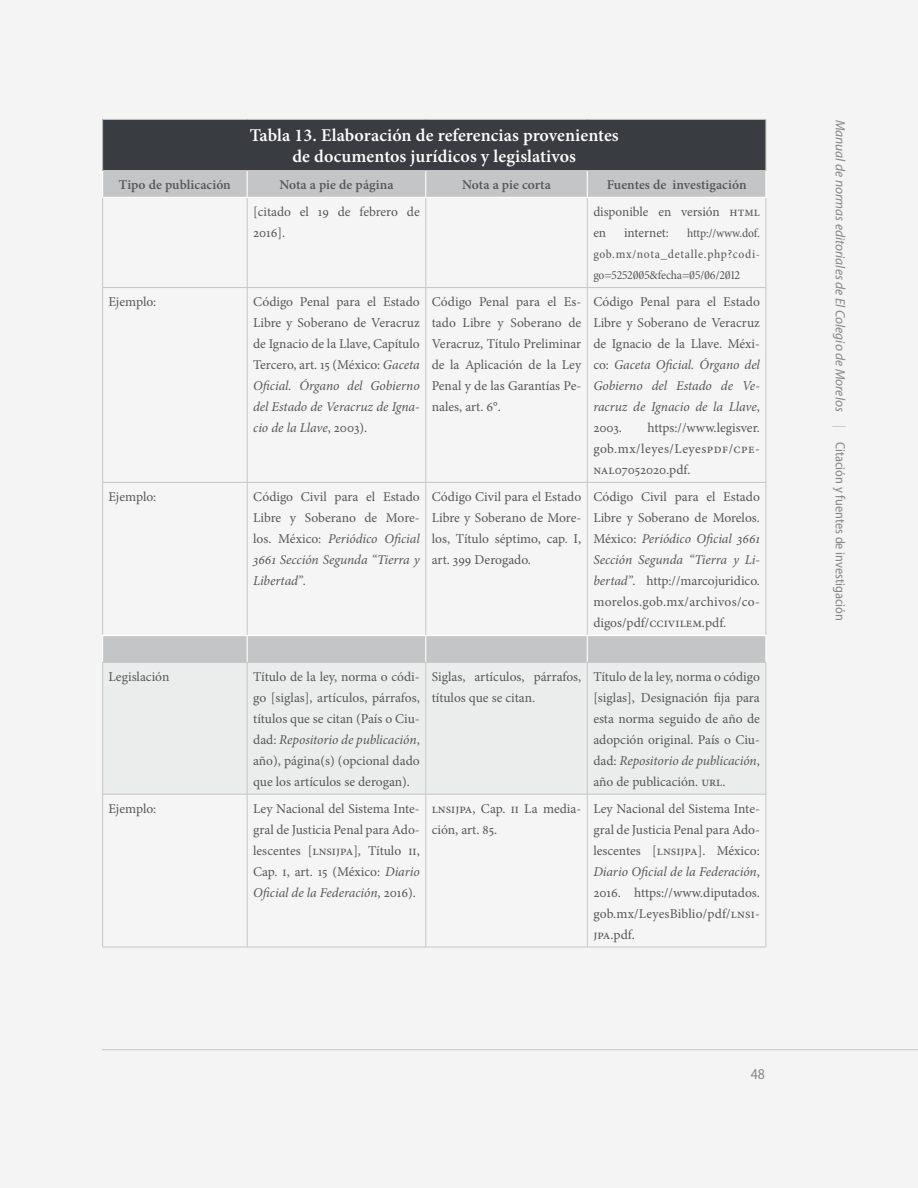
<style>
.page{position:relative;width:918px;height:1188px;background:#eee}
.page>*{position:absolute;margin:0;border:0;box-sizing:border-box;transform-origin:0 0}
.TB-ENCABEZADO{font:600 18px/21px "Minion Pro";letter-spacing:.005em;color:#fff;text-align:center}
.t1{font:semi-condensed 15px "Myriad Pro";color:#878787}
.T_CT_JUSTIFICADO_IZQ{font:13.5px/21px "Minion Pro";letter-spacing:-.005em;color:#575756;text-align:justify}
.t2{font:italic 13.5px "Myriad Pro";color:#878787}
.T_SUBENCABEZADO{font:600 13.5px "Minion Pro";letter-spacing:.005em;color:#575756}
.T_CT_IZQ_-_Copia{font:13.5px "Minion Pro";color:#575756}
.T_CT_JUSTIFICADO_IZQ-2{font:condensed 12.45px/21px "Minion Pro";letter-spacing:-.005em;color:#575756;text-align:justify}
.s1{font-style:italic}
.s2{font-style:normal;font-stretch:semi-condensed;color:#c6c6c6}
.s3{font-style:normal;font-stretch:semi-condensed}
</style>
<div class="page">
<hr style="left:102px;top:1049px;width:816px;height:1px;background:#c6c6c6">
<div style="left:103px;top:119px;width:663px;height:52px;background:#393d42"></div>
<div style="left:103px;top:171px;width:662px;height:26px;background:#c4c5c6"></div>
<svg style="left:103px;top:288px;width:663px;height:659px"></svg>
<svg style="left:103px;top:663px;width:663px;height:131px"></svg>
<svg style="left:247px;top:171px;width:1px;height:26px"></svg>
<svg style="left:425px;top:171px;width:1px;height:26px"></svg>
<svg style="left:587px;top:171px;width:1px;height:26px"></svg>
<svg style="left:425px;top:636px;width:1px;height:26px"></svg>
<svg style="left:587px;top:636px;width:1px;height:26px"></svg>
<hr style="left:247px;top:198px;width:1px;height:89px;background:#c6c6c6">
<hr style="left:426px;top:198px;width:1px;height:89px;background:#c6c6c6">
<hr style="left:587px;top:198px;width:1px;height:89px;background:#c6c6c6">
<hr style="left:247px;top:288px;width:1px;height:194px;background:#c6c6c6">
<hr style="left:426px;top:288px;width:1px;height:194px;background:#c6c6c6">
<hr style="left:587px;top:288px;width:1px;height:194px;background:#c6c6c6">
<hr style="left:247px;top:483px;width:1px;height:152px;background:#c6c6c6">
<hr style="left:426px;top:483px;width:1px;height:152px;background:#c6c6c6">
<hr style="left:587px;top:483px;width:1px;height:152px;background:#c6c6c6">
<hr style="left:426px;top:663px;width:1px;height:131px;background:#c6c6c6">
<hr style="left:587px;top:663px;width:1px;height:131px;background:#c6c6c6">
<hr style="left:426px;top:794px;width:1px;height:153px;background:#c6c6c6">
<hr style="left:587px;top:794px;width:1px;height:153px;background:#c6c6c6">
<hr style="left:102px;top:288px;width:1px;height:194px;background:#c6c6c6">
<hr style="left:766px;top:288px;width:1px;height:194px;background:#c6c6c6">
<hr style="left:102px;top:483px;width:1px;height:152px;background:#c6c6c6">
<hr style="left:766px;top:483px;width:1px;height:152px;background:#c6c6c6">
<hr style="left:102px;top:482px;width:145px;height:1px;background:#c6c6c6">
<hr style="left:247px;top:482px;width:179px;height:1px;background:#c6c6c6">
<hr style="left:426px;top:482px;width:161px;height:1px;background:#c6c6c6">
<hr style="left:587px;top:482px;width:179px;height:1px;background:#c6c6c6">
<svg style="left:247px;top:636px;width:1px;height:26px"></svg>
<hr style="left:247px;top:663px;width:1px;height:131px;background:#c6c6c6">
<hr style="left:247px;top:794px;width:1px;height:153px;background:#c6c6c6">
<hr style="left:102px;top:635px;width:145px;height:1px;background:#fff">
<hr style="left:247px;top:635px;width:179px;height:1px;background:#fff">
<hr style="left:426px;top:635px;width:161px;height:1px;background:#fff">
<hr style="left:587px;top:635px;width:179px;height:1px;background:#fff">
<svg style="left:102px;top:636px;width:1px;height:25px"></svg>
<svg style="left:765px;top:636px;width:1px;height:26px"></svg>
<hr style="left:102px;top:794px;width:145px;height:1px;background:#c6c6c6">
<hr style="left:247px;top:794px;width:179px;height:1px;background:#c6c6c6">
<hr style="left:426px;top:794px;width:161px;height:1px;background:#c6c6c6">
<hr style="left:587px;top:794px;width:179px;height:1px;background:#c6c6c6">
<hr style="left:102px;top:662px;width:145px;height:1px;background:#c6c6c6">
<hr style="left:247px;top:662px;width:179px;height:1px;background:#c6c6c6">
<hr style="left:426px;top:662px;width:161px;height:1px;background:#c6c6c6">
<hr style="left:587px;top:662px;width:179px;height:1px;background:#c6c6c6">
<hr style="left:102px;top:947px;width:145px;height:1px;background:#c6c6c6">
<hr style="left:247px;top:947px;width:179px;height:1px;background:#c6c6c6">
<hr style="left:426px;top:947px;width:161px;height:1px;background:#c6c6c6">
<hr style="left:587px;top:947px;width:179px;height:1px;background:#c6c6c6">
<hr style="left:102px;top:663px;width:1px;height:131px;background:#c6c6c6">
<hr style="left:766px;top:663px;width:1px;height:131px;background:#c6c6c6">
<hr style="left:102px;top:794px;width:1px;height:153px;background:#c6c6c6">
<hr style="left:766px;top:794px;width:1px;height:153px;background:#c6c6c6">
<svg style="left:102px;top:171px;width:1px;height:25px"></svg>
<hr style="left:102px;top:197px;width:145px;height:1px;background:#fff">
<hr style="left:247px;top:197px;width:179px;height:1px;background:#fff">
<hr style="left:426px;top:197px;width:161px;height:1px;background:#fff">
<hr style="left:587px;top:197px;width:179px;height:1px;background:#fff">
<hr style="left:102px;top:119px;width:145px;height:1px;background:#c4c5c6">
<hr style="left:102px;top:120px;width:1px;height:50px;background:#c4c5c6">
<hr style="left:247px;top:119px;width:179px;height:1px;background:#c4c5c6">
<hr style="left:426px;top:119px;width:161px;height:1px;background:#c4c5c6">
<hr style="left:587px;top:119px;width:179px;height:1px;background:#c4c5c6">
<hr style="left:766px;top:120px;width:1px;height:50px;background:#c4c5c6">
<hr style="left:102px;top:170px;width:145px;height:1px;background:#c4c5c6">
<hr style="left:247px;top:170px;width:179px;height:1px;background:#c4c5c6">
<hr style="left:426px;top:170px;width:161px;height:1px;background:#c4c5c6">
<hr style="left:587px;top:170px;width:179px;height:1px;background:#c4c5c6">
<hr style="left:102px;top:198px;width:1px;height:89px;background:#c6c6c6">
<hr style="left:766px;top:198px;width:1px;height:89px;background:#c6c6c6">
<hr style="left:102px;top:287px;width:145px;height:1px;background:#c6c6c6">
<hr style="left:247px;top:287px;width:179px;height:1px;background:#c6c6c6">
<hr style="left:426px;top:287px;width:161px;height:1px;background:#c6c6c6">
<hr style="left:587px;top:287px;width:179px;height:1px;background:#c6c6c6">
<p class="TB-ENCABEZADO" style="left:250px;top:125px;width:371px">Tabla 13. Elaboración de referencias provenientes de documentos jurídicos y legislativos</p>
<p class="T_SUBENCABEZADO" style="left:119px;top:175px;width:113px">Tipo de publicación</p>
<p class="T_SUBENCABEZADO" style="left:279px;top:175px;width:116px">Nota a pie de página</p>
<p class="T_SUBENCABEZADO" style="left:462px;top:175px;width:90px">Nota a pie corta</p>
<p class="T_SUBENCABEZADO" style="left:607px;top:175px;width:141px">Fuentes de investigación</p>
<p class="T_CT_JUSTIFICADO_IZQ" style="left:253px;top:201px;width:168px">[citado el 19 de febrero de<br>2016].</p>
<p class="T_CT_JUSTIFICADO_IZQ" style="left:593px;top:201px;width:168px">disponible en versión HTML en</p>
<p class="T_CT_JUSTIFICADO_IZQ-2" style="left:593px;top:223px;width:168px;text-indent:94px">http://www.dof. gob.mx/nota_detalle.php?codi&shy;go=5252005&amp;fecha=05/06/2012</p>
<p class="T_CT_JUSTIFICADO_IZQ" style="left:624px;top:222px;width:46px">internet:</p>
<p class="T_CT_IZQ_-_Copia" style="left:109px;top:293px;width:49px">Ejemplo:</p>
<p class="T_CT_JUSTIFICADO_IZQ" style="left:253px;top:291px;width:168px">Código Penal para el Estado Libre y Soberano de Veracruz de Ignacio de la Llave, Capítulo Tercero, art. 15 (México: <span class="s1">Gaceta Oficial. Órgano del Gobierno del Estado de Veracruz de Igna&shy;cio de la Llave</span>, 2003).</p>
<p class="T_CT_JUSTIFICADO_IZQ" style="left:432px;top:291px;width:151px">Código Penal para el Es&shy;tado Libre y Soberano de Veracruz, Título Preliminar de la Aplicación de la Ley Penal y de las Garantías Pe&shy;nales, art. 6°.</p>
<p class="T_CT_JUSTIFICADO_IZQ" style="left:593px;top:291px;width:168px">Código Penal para el Estado Libre y Soberano de Veracruz de Ignacio de la Llave. Méxi&shy;co: <span class="s1">Gaceta Oficial. Órgano del Gobierno del Estado de Ve&shy;racruz de Ignacio de la Llave</span>, 2003.</p>
<p class="T_CT_JUSTIFICADO_IZQ" style="left:593px;top:417px;width:168px;text-indent:54px">https://www.legisver. gob.mx/leyes/LeyesPDF/CPE-NAL07052020.pdf.</p>
<p class="T_CT_JUSTIFICADO_IZQ" style="left:109px;top:486px;width:49px">Ejemplo:</p>
<p class="T_CT_JUSTIFICADO_IZQ" style="left:253px;top:486px;width:168px">Código Civil para el Estado Libre y Soberano de More&shy;los. México: <span class="s1">Periódico Oficial 3661 Sección Segunda “Tierra y Libertad”</span>.</p>
<p class="T_CT_JUSTIFICADO_IZQ" style="left:432px;top:486px;width:151px">Código Civil para el Estado Libre y Soberano de More&shy;los, Título séptimo, cap. I, art. 399 Derogado.</p>
<p class="T_CT_JUSTIFICADO_IZQ" style="left:593px;top:486px;width:168px">Código Civil para el Estado Libre y Soberano de Morelos.<br>México: <span class="s1">Periódico Oficial 3661<br>Sección Segunda “Tierra y Li&shy;bertad”</span>. http://marcojuridico. morelos.gob.mx/archivos/co&shy;digos/pdf/CCIVILEM.pdf.</p>
<p class="T_CT_JUSTIFICADO_IZQ" style="left:109px;top:666px;width:62px">Legislación</p>
<p class="T_CT_JUSTIFICADO_IZQ" style="left:253px;top:666px;width:168px">Título de la ley, norma o códi&shy;go [siglas], artículos, párrafos, títulos que se citan (País o Ciu&shy;dad: <span class="s1">Repositorio de publicación</span>, año), página(s) (opcional dado que los artículos se derogan).</p>
<p class="T_CT_JUSTIFICADO_IZQ" style="left:432px;top:666px;width:151px">Siglas, artículos, párrafos, títulos que se citan.</p>
<p class="T_CT_JUSTIFICADO_IZQ" style="left:593px;top:666px;width:168px">Título de la ley, norma o código [siglas], Designación fija para esta norma seguido de año de adopción original. País o Ciu&shy;dad: <span class="s1">Repositorio de publicación</span>, año de publicación. URL.</p>
<p class="T_CT_JUSTIFICADO_IZQ" style="left:109px;top:798px;width:49px">Ejemplo:</p>
<p class="T_CT_JUSTIFICADO_IZQ" style="left:253px;top:798px;width:168px">Ley Nacional del Sistema Inte&shy;gral de Justicia Penal para Ado&shy;lescentes [LNSIJPA], Título II, Cap. I, art. 15 (México: <span class="s1">Diario Oficial de la Federación</span>, 2016).</p>
<p class="T_CT_JUSTIFICADO_IZQ" style="left:432px;top:798px;width:151px">LNSIJPA, Cap. II La media&shy;ción, art. 85.</p>
<p class="T_CT_JUSTIFICADO_IZQ" style="left:593px;top:798px;width:168px">Ley Nacional del Sistema Inte&shy;gral de Justicia Penal para Ado&shy;lescentes [LNSIJPA]. México:<br><span class="s1">Diario Oficial de la Federación</span>, 2016. https://www.diputados. gob.mx/LeyesBiblio/pdf/LNSI-JPA.pdf.</p>
<p class="t1" style="left:751px;top:1065px;width:16px">48</p>
<p class="t2" style="left:849px;top:120px;width:503px;rotate:90deg">Manual de normas editoriales de El Colegio de Morelos <span class="s2">|</span> <span class="s3">Citación y fuentes de investigación</span></p>
</div>
